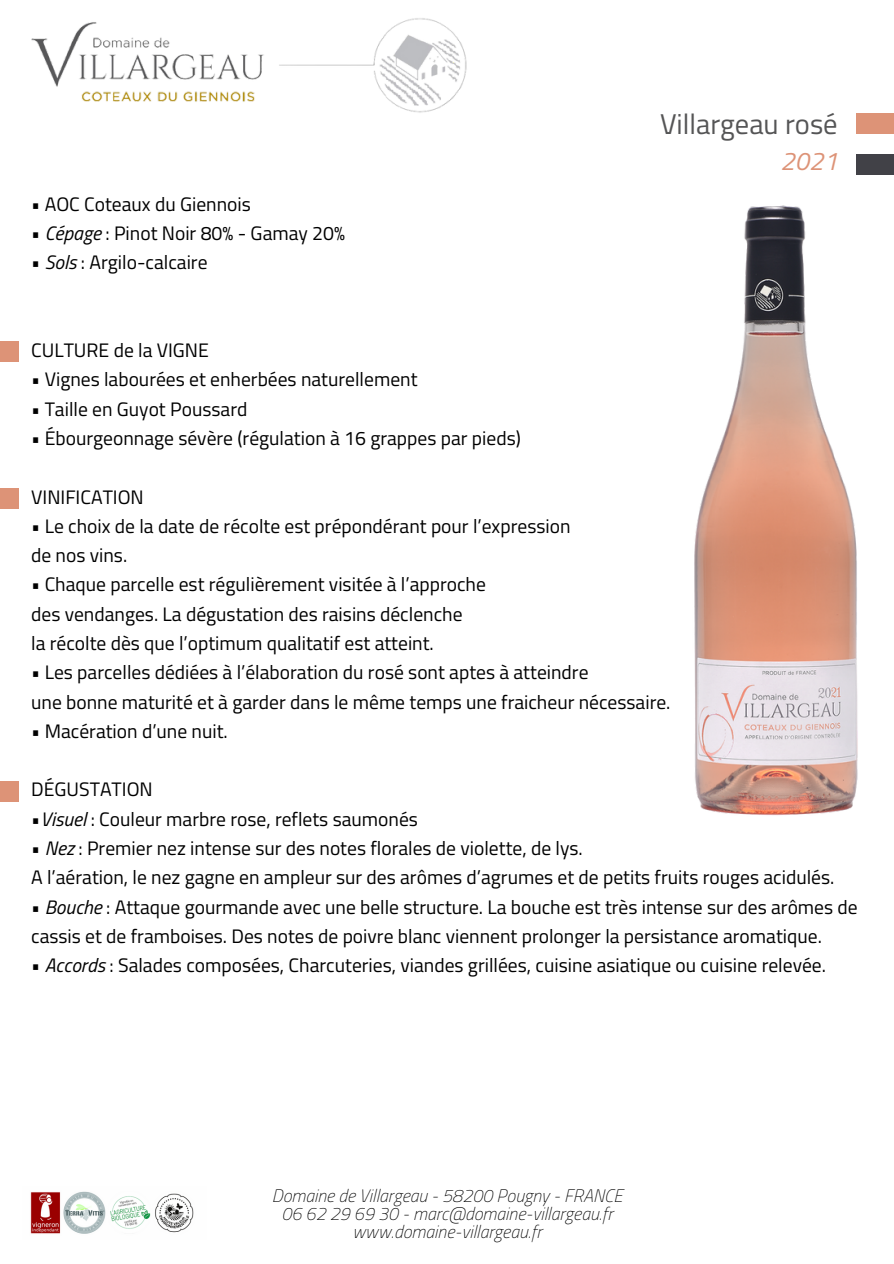
<style>
.page{position:relative;width:894px;height:1264px;background:#fff}
.page>*{position:absolute;margin:0;border:0;box-sizing:border-box;transform-origin:0 0}
.t1{font:28.5px "Titillium Web";color:#555556}
.t2{font:italic 25.5px "Titillium Web";color:#dd9377}
.t3{font:19.5px/29.2px "Titillium Web";color:#000}
.t4{font:italic 100 18px/18px "Titillium Web";color:#000;text-align:center}
.s1{font-style:italic}
</style>
<div class="page">
<div style="left:0;top:341px;width:19px;height:21px;background:#dd9377"></div>
<div style="left:0;top:488px;width:19px;height:20px;background:#dd9377"></div>
<div style="left:0;top:781px;width:19px;height:20px;background:#dd9377"></div>
<img style="left:694px;top:174px;width:199px;height:642px">
<img style="left:30px;top:1191px;width:164px;height:43px">
<div style="left:855px;top:113px;width:38px;height:21px;background:#dd9377"></div>
<div style="left:855px;top:154px;width:38px;height:20px;background:#414147"></div>
<img style="left:31px;top:18px;width:436px;height:95px">
<p class="t3" style="left:31px;top:189px;width:221px">• AOC Coteaux du Giennois</p>
<p class="t3" style="left:31px;top:218px;width:315px">• <span class="s1">Cépage</span> : Pinot Noir 80% - Gamay 20%</p>
<p class="t3" style="left:31px;top:247px;width:178px">• <span class="s1">Sols</span> : Argilo-calcaire</p>
<p class="t3" style="left:31px;top:335px;width:179px">CULTURE de la VIGNE</p>
<p class="t3" style="left:31px;top:364px;width:388px">• Vignes labourées et enherbées naturellement</p>
<p class="t3" style="left:31px;top:394px;width:218px">• Taille en Guyot Poussard</p>
<p class="t3" style="left:31px;top:423px;width:491px">• Ébourgeonnage sévère (régulation à 16 grappes par pieds)</p>
<h1 class="t1" style="left:659px;top:101px;width:179px">Villargeau rosé</h1>
<h2 class="t2" style="left:780px;top:141px;width:59px">2021</h2>
<p class="t3" style="left:31px;top:481px;width:114px">VINIFICATION</p>
<p class="t3" style="left:31px;top:511px;width:540px">• Le choix de la date de récolte est prépondérant pour l’expression de nos vins.</p>
<p class="t3" style="left:31px;top:569px;width:456px">• Chaque parcelle est régulièrement visitée à l’approche des vendanges. La dégustation des raisins déclenche<br>la récolte dès que l’optimum qualitatif est atteint.</p>
<p class="t3" style="left:31px;top:657px;width:640px">• Les parcelles dédiées à l’élaboration du rosé sont aptes à atteindre<br>une bonne maturité et à garder dans le même temps une fraicheur nécessaire.</p>
<p class="t3" style="left:31px;top:716px;width:198px">• Macération d’une nuit.</p>
<p class="t3" style="left:31px;top:774px;width:123px">DÉGUSTATION</p>
<p class="t3" style="left:31px;top:803px;width:388px">•<span class="s1">Visuel</span> : Couleur marbre rose, reflets saumonés</p>
<p class="t3" style="left:31px;top:833px;width:804px">• <span class="s1">Nez</span> : Premier nez intense sur des notes florales de violette, de lys.<br>A l’aération, le nez gagne en ampleur sur des arômes d’agrumes et de petits fruits rouges acidulés.</p>
<p class="t3" style="left:31px;top:891px;width:827px">• <span class="s1">Bouche</span> : Attaque gourmande avec une belle structure. La bouche est très intense sur des arômes de cassis et de framboises. Des notes de poivre blanc viennent prolonger la persistance aromatique.</p>
<p class="t3" style="left:31px;top:950px;width:796px">• <span class="s1">Accords</span> : Salades composées, Charcuteries, viandes grillées, cuisine asiatique ou cuisine relevée.</p>
<p class="t4" style="left:272px;top:1186px;width:352px">Domaine de Villargeau - 58200 Pougny - FRANCE<br>06 62 29 69 30 - marc@domaine-villargeau.fr www.domaine-villargeau.fr</p>
</div>
